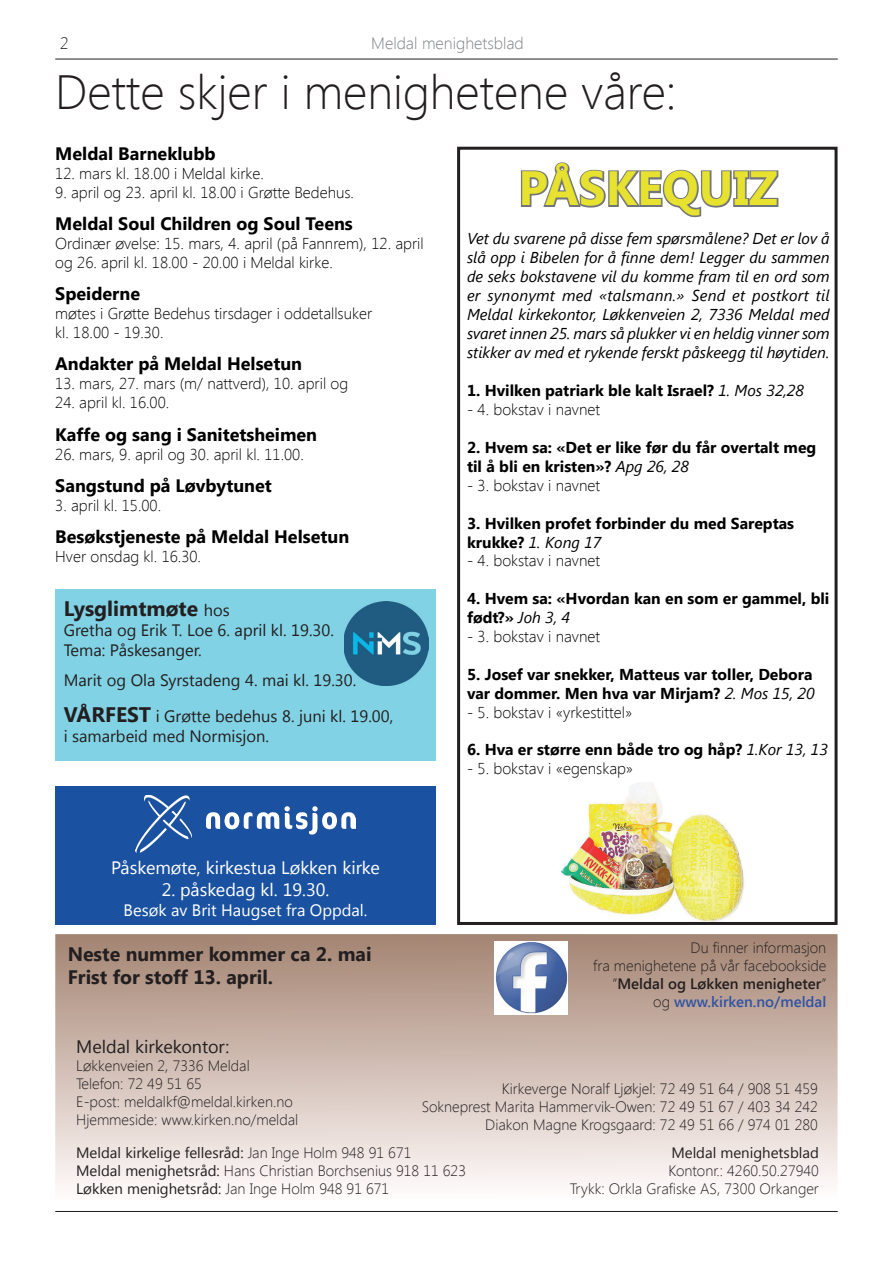
<style>
.page{position:relative;width:893px;height:1263px;background:#fff}
.page>*{position:absolute;margin:0;border:0;box-sizing:border-box;transform-origin:0 0}
.t1{font:300 48px "Segoe UI";color:#231f20}
.t2{font:700 48px "Segoe UI";color:#e7e22f}
.t3{font:700 21px "Segoe UI";color:#231f20}
.t4{font:700 19.5px/23.4px "Segoe UI";color:#231f20}
.t5{font:700 18px "Segoe UI";color:#000}
.t6{font:18px "Segoe UI";color:#fff}
.t7{font:18px "Segoe UI";color:#231f20}
.t8{font:16.5px/19.8px "Segoe UI";color:#231f20}
.t9{font:16.5px "Segoe UI";color:#fff}
.t10{font:300 16.5px "Segoe UI";color:#808285}
.t11{font:300 16.5px "Segoe UI";color:#231f20}
.t12{font:300 15.75px/18.9px "Segoe UI";color:#000}
.t13{font:700 15.75px/18.9px "Segoe UI";color:#000}
.t14{font:italic 15.75px/18.9px "Segoe UI";color:#000;text-align:justify}
.t15{font:300 15px/18px "Segoe UI";color:#231f20;text-align:right}
.t16{font:15px "Segoe UI";color:#231f20}
.s1{font-weight:400;font-size:16.5px}
.s2{font-weight:700;font-size:21px}
.s3{font-weight:400;font-style:italic}
.s4{font-weight:600}
.s5{font-weight:600;color:#3153a3}
.s6{font-weight:400}
</style>
<div class="page">
<div style="left:55px;top:787px;width:381px;height:138px;background:#1a52a1"></div>
<svg style="left:55px;top:934px;width:782px;height:251px;background:#d0bdb3"></svg>
<hr style="left:55px;top:59px;width:783px;height:1px;background:#231f20">
<hr style="left:55px;top:1211px;width:783px;height:1px;background:#231f20">
<div style="left:55px;top:589px;width:381px;height:172px;background:#81d2e4"></div>
<img style="left:344px;top:601px;width:84px;height:84px">
<img style="left:495px;top:941px;width:73px;height:73px">
<img style="left:136px;top:795px;width:219px;height:58px">
<svg style="left:520px;top:162px;width:259px;height:56px"></svg>
<img style="left:561px;top:783px;width:184px;height:138px">
<div style="left:457px;top:147px;width:380px;height:778px;border:3px solid #231f20"></div>
<p class="t11" style="left:60px;top:32px;width:10px">2</p>
<p class="t10" style="left:371px;top:32px;width:154px">Meldal menighetsblad</p>
<h1 class="t1" style="left:55px;top:59px;width:623px">Dette skjer i menighetene våre:</h1>
<p class="t5" style="left:55px;top:141px;width:162px">Meldal Barneklubb</p>
<p class="t12" style="left:55px;top:163px;width:210px">12. mars kl. 18.00 i Meldal kirke.</p>
<p class="t12" style="left:55px;top:182px;width:300px">9. april og 23. april kl. 18.00 i Grøtte Bedehus.</p>
<p class="t5" style="left:55px;top:211px;width:299px">Meldal Soul Children og Soul Teens</p>
<p class="t12" style="left:55px;top:233px;width:370px">Ordinær øvelse: 15. mars, 4. april (på Fannrem), 12. april og 26. april kl. 18.00 - 20.00 i Meldal kirke.</p>
<p class="t5" style="left:55px;top:281px;width:86px">Speiderne</p>
<p class="t12" style="left:55px;top:304px;width:318px">møtes i Grøtte Bedehus tirsdager i oddetallsuker kl. 18.00 - 19.30.</p>
<p class="t5" style="left:55px;top:351px;width:248px">Andakter på Meldal Helsetun</p>
<p class="t12" style="left:55px;top:374px;width:294px">13. mars, 27. mars (m/ nattverd), 10. april og</p>
<p class="t12" style="left:55px;top:393px;width:116px">24. april kl. 16.00.</p>
<p class="t5" style="left:55px;top:421px;width:263px">Kaffe og sang i Sanitetsheimen</p>
<p class="t12" style="left:55px;top:444px;width:250px">26. mars, 9. april og 30. april kl. 11.00.</p>
<p class="t5" style="left:55px;top:473px;width:218px">Sangstund på Løvbytunet</p>
<p class="t12" style="left:55px;top:495px;width:107px">3. april kl. 15.00.</p>
<p class="t5" style="left:55px;top:524px;width:295px">Besøkstjeneste på Meldal Helsetun</p>
<p class="t12" style="left:55px;top:547px;width:147px">Hver onsdag kl. 16.30.</p>
<h2 class="t3" style="left:64px;top:594px;width:168px">Lysglimtmøte <span class="s1">hos</span></h2>
<p class="t8" style="left:64px;top:619px;width:272px">Gretha og Erik T. Loe 6. april kl. 19.30.<br>Tema: Påskesanger.</p>
<p class="t8" style="left:64px;top:662px;width:331px;line-height:36px">Marit og Ola Syrstadeng 4. mai kl. 19.30.<br><span class="s2">VÅRFEST</span> i Grøtte bedehus 8. juni kl. 19.00,</p>
<p class="t8" style="left:64px;top:726px;width:207px">i samarbeid med Normisjon.</p>
<p class="t6" style="left:111px;top:855px;width:270px">Påskemøte, kirkestua Løkken kirke</p>
<p class="t6" style="left:162px;top:877px;width:169px">2. påskedag kl. 19.30.</p>
<p class="t9" style="left:124px;top:898px;width:245px">Besøk av Brit Haugset fra Oppdal.</p>
<h1 class="t2" style="left:519px;top:154px;width:261px">PÅSKEQUIZ</h1>
<p class="t14" style="left:467px;top:228px;width:364px">Vet du svarene på disse fem spørsmålene? Det er lov å slå opp i Bibelen for å finne dem! Legger du sammen de seks bokstavene vil du komme fram til en ord som er synonymt med «talsmann.» Send et postkort til Meldal kirkekontor, Løkkenveien 2, 7336 Meldal med svaret innen 25. mars så plukker vi en heldig vinner som stikker av med et rykende ferskt påskeegg til høytiden.</p>
<p class="t13" style="left:467px;top:380px;width:338px">1. Hvilken patriark ble kalt Israel? <span class="s3">1. Mos 32,28</span></p>
<p class="t12" style="left:467px;top:400px;width:135px">- 4. bokstav i navnet</p>
<p class="t13" style="left:467px;top:437px;width:351px">2. Hvem sa: «Det er like før du får overtalt meg til å bli en kristen»? <span class="s3">Apg 26, 28</span></p>
<p class="t12" style="left:467px;top:475px;width:135px">- 3. bokstav i navnet</p>
<p class="t13" style="left:467px;top:513px;width:329px">3. Hvilken profet forbinder du med Sareptas krukke? <span class="s3">1. Kong 17</span></p>
<p class="t12" style="left:467px;top:551px;width:135px">- 4. bokstav i navnet</p>
<p class="t13" style="left:467px;top:588px;width:364px">4. Hvem sa: «Hvordan kan en som er gammel, bli født?» <span class="s3">Joh 3, 4</span></p>
<p class="t12" style="left:467px;top:626px;width:135px">- 3. bokstav i navnet</p>
<p class="t13" style="left:467px;top:664px;width:349px">5. Josef var snekker, Matteus var toller, Debora var dommer. Men hva var Mirjam? <span class="s3">2. Mos 15, 20</span></p>
<p class="t12" style="left:467px;top:702px;width:167px">- 5. bokstav i «yrkestittel»</p>
<p class="t13" style="left:467px;top:739px;width:362px">6. Hva er større enn både tro og håp? <span class="s3">1.Kor 13, 13</span></p>
<p class="t12" style="left:467px;top:759px;width:168px">- 5. bokstav i «egenskap»</p>
<h3 class="t4" style="left:68px;top:941px;width:305px">Neste nummer kommer ca 2. mai<br>Frist for stoff 13. april.</h3>
<p class="t15" style="left:593px;top:938px;width:235px">Du finner informasjon<br>fra menighetene på vår facebookside ”<span class="s4">Meldal og Løkken menigheter</span>” og <span class="s5">www.kirken.no/meldal</span></p>
<p class="t7" style="left:76px;top:1034px;width:155px">Meldal kirkekontor:</p>
<p class="t15" style="left:76px;top:1056px;width:224px;text-align:left">Løkkenveien 2, 7336 Meldal<br>Telefon: 72 49 51 65<br>E-post: meldalkf@meldal.kirken.no<br>Hjemmeside: www.kirken.no/meldal</p>
<p class="t15" style="left:422px;top:1079px;width:398px">Kirkeverge Noralf Ljøkjel: 72 49 51 64 / 908 51 459<br>Sokneprest Marita Hammervik-Owen: 72 49 51 67 / 403 34 242<br>Diakon Magne Krogsgaard: 72 49 51 66 / 974 01 280</p>
<p class="t15" style="left:76px;top:1143px;width:391px;text-align:left"><span class="s6">Meldal kirkelige fellesråd:</span> Jan Inge Holm 948 91 671<br><span class="s6">Meldal menighetsråd:</span> Hans Christian Borchsenius 918 11 623<br><span class="s6">Løkken menighetsråd:</span> Jan Inge Holm 948 91 671</p>
<p class="t16" style="left:671px;top:1142px;width:149px">Meldal menighetsblad</p>
<p class="t15" style="left:570px;top:1161px;width:251px">Kontonr.: 4260.50.27940<br>Trykk: Orkla Grafiske AS, 7300 Orkanger</p>
</div>
